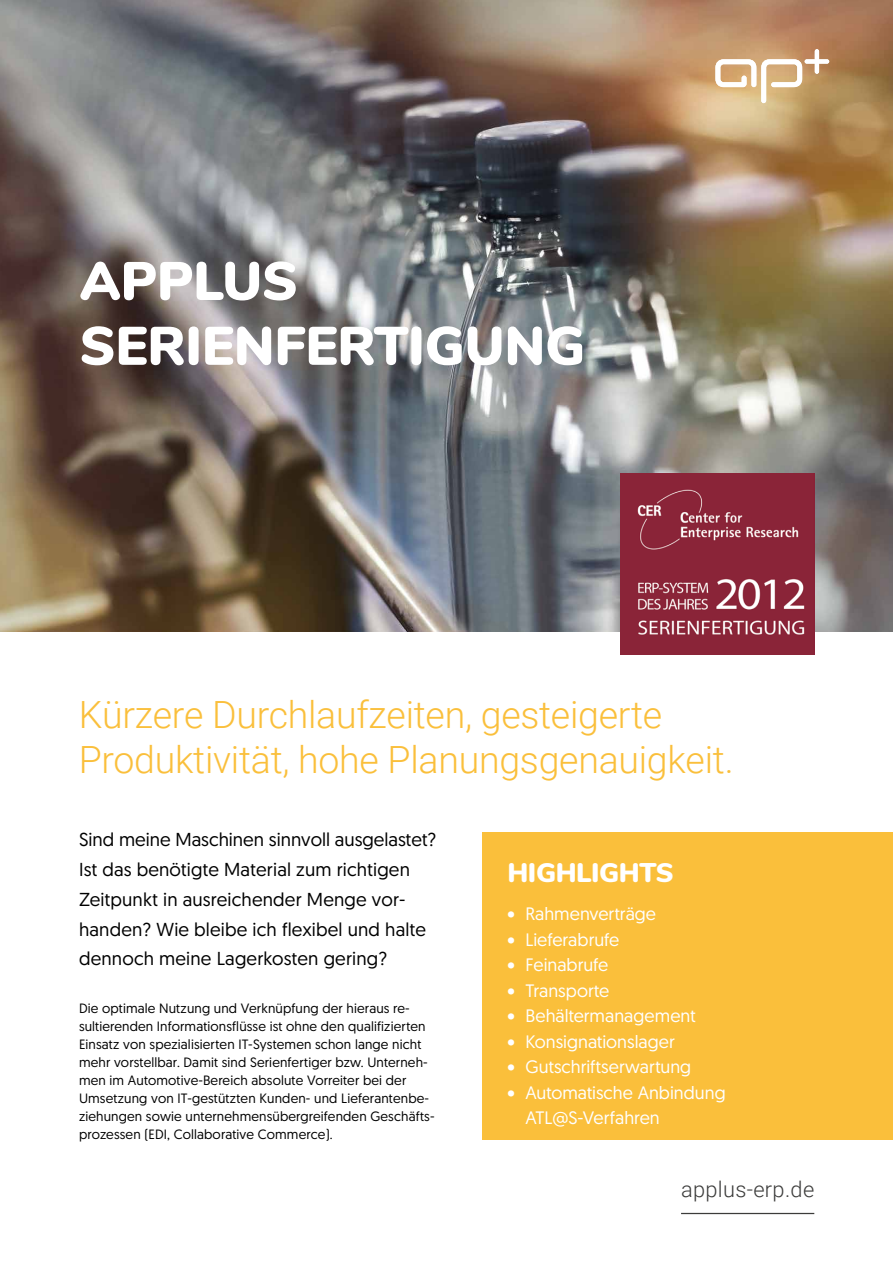
<style>
.page{position:relative;width:893px;height:1263px;background:#fff}
.page>*{position:absolute;margin:0;border:0;box-sizing:border-box;transform-origin:0 0}
.t1{font:900 54px/64.8px "Nunito";letter-spacing:-.005em;color:#fff}
.t2{font:300 37.5px/45px "Roboto";letter-spacing:-.005em;color:#fabf3b}
.t3{font:900 27px "Nunito";letter-spacing:-.015em;color:#fff}
.t4{font:300 21.75px "Roboto";letter-spacing:.015em;color:#3c3c3b}
.t5{font:18.75px/29.7px "Geomanist";letter-spacing:.01em;color:#000}
.t6{font:18px/25.5px "Geomanist";color:#fff}
.t7{font:13.5px/18px "Geomanist";letter-spacing:.01em;color:#000}
</style>
<div class="page">
<img style="left:0;top:0;width:893px;height:631px">
<img style="left:621px;top:473px;width:193px;height:181px">
<div style="left:483px;top:832px;width:410px;height:308px;background:#fabf3b"></div>
<hr style="left:681px;top:1213px;width:133px;height:1px;background:#3c3c3b">
<svg style="left:715px;top:49px;width:114px;height:54px"></svg>
<h1 class="t1" style="left:80px;top:246px;width:507px">APPLUS<br>SERIENFERTIGUNG</h1>
<h2 class="t2" style="left:79px;top:691px;width:656px">Kürzere Durchlaufzeiten, gesteigerte<br>Produktivität, hohe Planungsgenauigkeit.</h2>
<h3 class="t5" style="left:79px;top:824px;width:359px">Sind meine Maschinen sinnvoll ausgelastet?<br>Ist das benötigte Material zum richtigen Zeitpunkt in ausreichender Menge vor&shy;handen? Wie bleibe ich flexibel und halte dennoch meine Lagerkosten gering?</h3>
<p class="t7" style="left:79px;top:999px;width:357px">Die optimale Nutzung und Verknüpfung der hieraus re&shy;sultierenden Informationsflüsse ist ohne den qualifizierten Einsatz von spezialisierten IT-Systemen schon lange nicht mehr vorstellbar. Damit sind Serienfertiger bzw. Unterneh&shy;men im Automotive-Bereich absolute Vorreiter bei der Umsetzung von IT-gestützten Kunden- und Lieferantenbe&shy;ziehungen sowie unternehmensübergreifenden Geschäfts&shy;prozessen (EDI, Collaborative Commerce).</p>
<h3 class="t3" style="left:507px;top:852px;width:168px">HIGHLIGHTS</h3>
<h3 class="t6" style="left:507px;top:900px;width:150px">• Rahmenverträge</h3>
<h3 class="t6" style="left:507px;top:926px;width:113px">• Lieferabrufe</h3>
<h3 class="t6" style="left:507px;top:951px;width:102px">• Feinabrufe</h3>
<h3 class="t6" style="left:507px;top:977px;width:103px">• Transporte</h3>
<h3 class="t6" style="left:507px;top:1002px;width:190px">• Behältermanagement</h3>
<h3 class="t6" style="left:507px;top:1028px;width:169px">• Konsignationslager</h3>
<h3 class="t6" style="left:507px;top:1053px;width:185px">• Gutschriftserwartung</h3>
<h3 class="t6" style="left:525px;top:1079px;width:202px;text-indent:-18px">• Automatische Anbindung<br>ATL@S-Verfahren</h3>
<h3 class="t4" style="left:681px;top:1173px;width:135px">applus-erp.de</h3>
</div>
